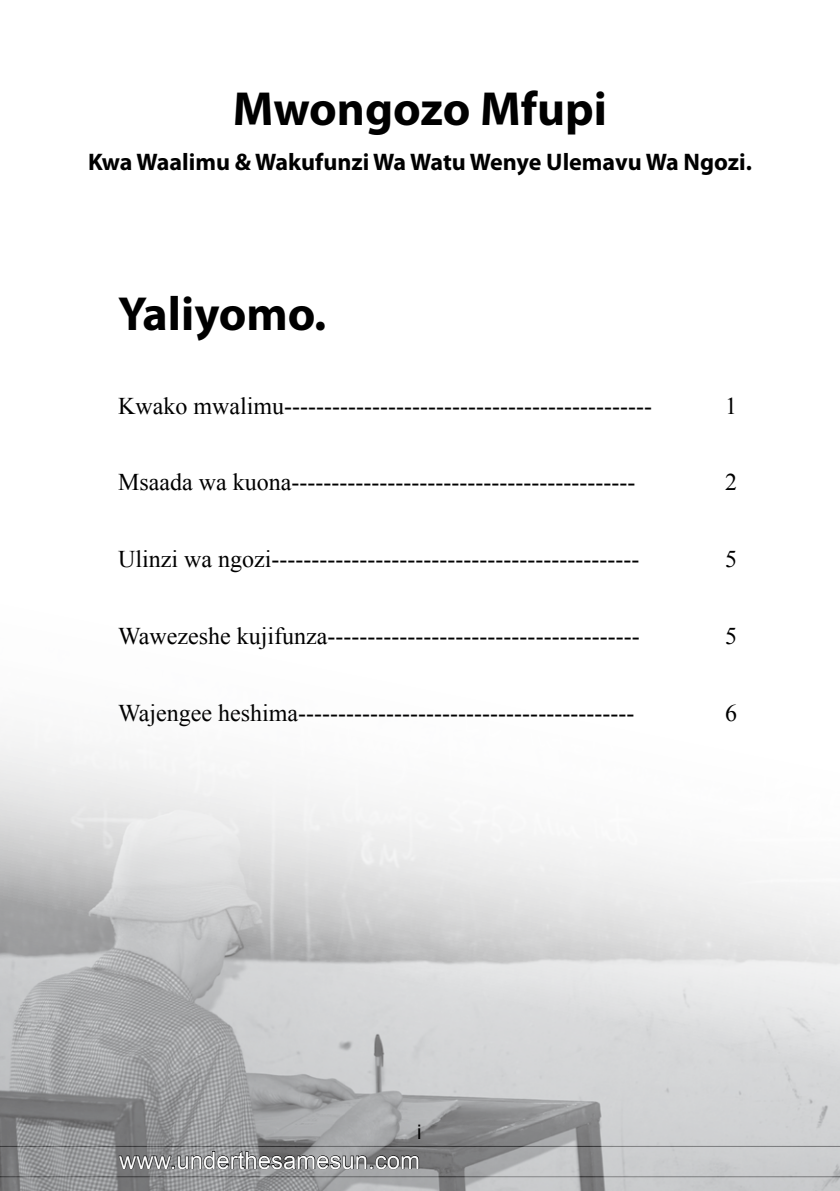
<style>
.page{position:relative;width:840px;height:1191px;background:#fff}
.page>*{position:absolute;margin:0;border:0;box-sizing:border-box;transform-origin:0 0}
.t1{font:700 48px "Myriad Pro";color:#000}
.t2{font:24px "Times New Roman";color:#000}
.t3{font:700 24px "Myriad Pro";color:#000}
.t4{font:24px "Arial";color:#fff}
.t5{font:20px "Arial";color:#000}
</style>
<div class="page">
<img style="left:0;top:734px;width:839px;height:457px">
<svg style="left:118px;top:1150px;width:301px;height:19px;background:#656566"></svg>
<h1 class="t1" style="left:233px;top:78px;width:375px">Mwongozo Mfupi</h1>
<p class="t3" style="left:88px;top:146px;width:665px">Kwa Waalimu &amp; Wakufunzi Wa Watu Wenye Ulemavu Wa Ngozi.</p>
<h1 class="t1" style="left:118px;top:283px;width:210px">Yaliyomo.</h1>
<p class="t2" style="left:118px;top:389px;width:535px">Kwako mwalimu----------------------------------------------</p>
<p class="t2" style="left:724px;top:389px;width:13px">1</p>
<p class="t2" style="left:118px;top:466px;width:518px">Msaada wa kuona-------------------------------------------</p>
<p class="t2" style="left:724px;top:466px;width:13px">2</p>
<p class="t2" style="left:118px;top:543px;width:522px">Ulinzi wa ngozi----------------------------------------------</p>
<p class="t2" style="left:724px;top:543px;width:13px">5</p>
<p class="t2" style="left:118px;top:620px;width:523px">Wawezeshe kujifunza---------------------------------------</p>
<p class="t2" style="left:724px;top:620px;width:13px">5</p>
<p class="t2" style="left:118px;top:696px;width:517px">Wajengee heshima------------------------------------------</p>
<p class="t2" style="left:724px;top:696px;width:13px">6</p>
<p class="t5" style="left:417px;top:1119px;width:6px">i</p>
<p class="t4" style="left:119px;top:1144px;width:302px">www.underthesamesun.com</p>
</div>
